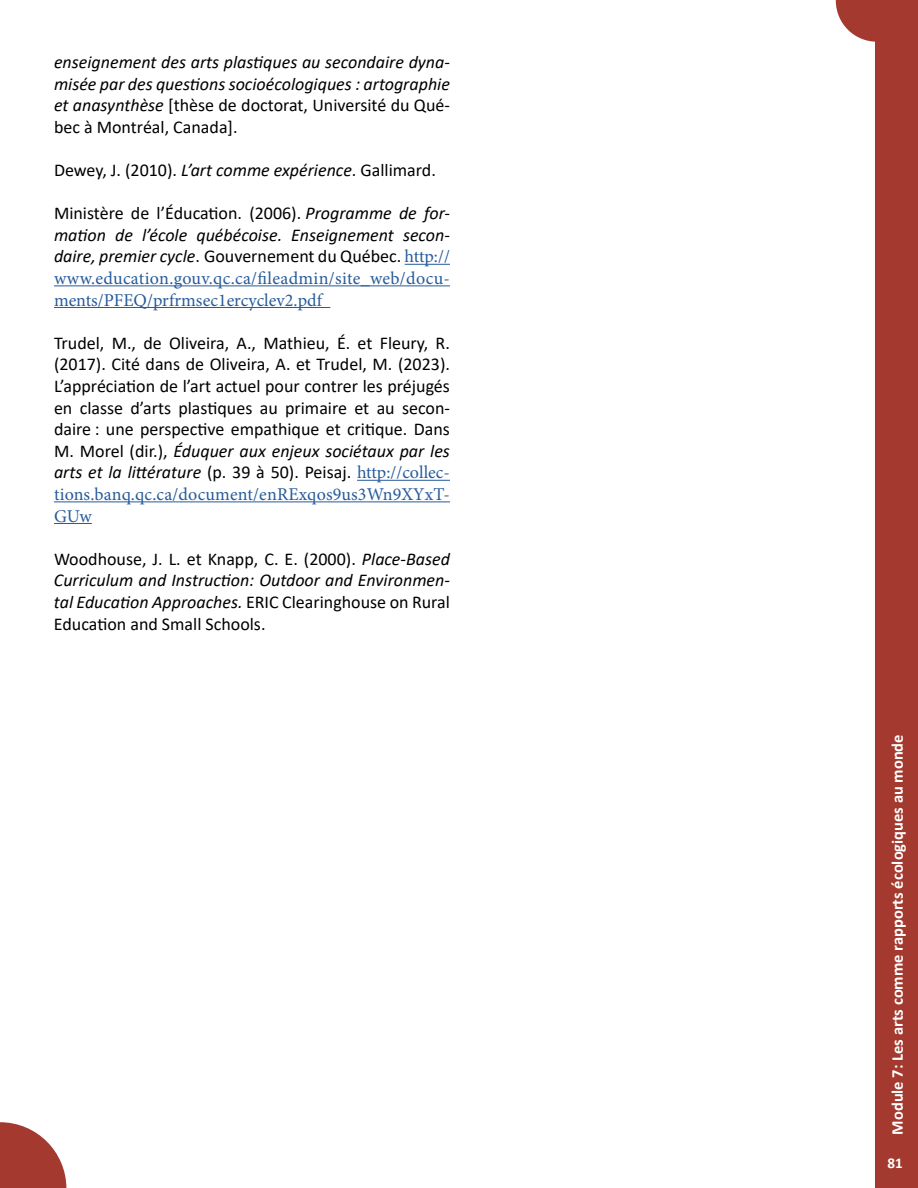
<style>
.page{position:relative;width:918px;height:1188px;background:#fff}
.page>*{position:absolute;margin:0;border:0;box-sizing:border-box;transform-origin:0 0}
.t1{font:18px/21.6px "Calibri";color:#000;text-align:justify}
.t2{font:italic 18px/21.6px "Calibri";color:#000;text-align:justify}
.t3{font:18px/21.6px "Minion Pro";letter-spacing:.01em;color:#275b9b}
.t4{font:700 16.5px "Calibri";color:#fff}
.t5{font:700 15px "Calibri";color:#fff}
.s1{font-style:normal}
.s2{font-style:italic}
.s3{font-family:"Minion Pro";font-style:normal;color:#275b9b}
.s4{font-family:"Minion Pro";color:#275b9b}
</style>
<div class="page">
<svg style="left:0;top:1122px;width:66px;height:66px"></svg>
<div style="left:876px;top:1px;width:42px;height:1187px;background:#a43a2f"></div>
<svg style="left:836px;top:0;width:82px;height:42px"></svg>
<hr style="left:405px;top:264px;width:45px;height:1px;background:#275b9b">
<hr style="left:54px;top:285px;width:396px;height:1px;background:#275b9b">
<hr style="left:54px;top:307px;width:276px;height:1px;background:#275b9b">
<hr style="left:357px;top:480px;width:93px;height:1px;background:#275b9b">
<hr style="left:54px;top:501px;width:396px;height:1px;background:#275b9b">
<hr style="left:54px;top:523px;width:38px;height:1px;background:#275b9b">
<p class="t2" style="left:54px;top:51px;width:397px">enseignement des arts plastiques au secondaire dyna&shy;misée par des questions socioécologiques : artographie et anasynthèse <span class="s1">[thèse de doctorat, Université du Qué&shy;bec à Montréal, Canada].</span></p>
<p class="t1" style="left:54px;top:159px;width:383px">Dewey, J. (2010). <span class="s2">L’art comme expérience</span>. Gallimard.</p>
<p class="t2" style="left:54px;top:202px;width:398px"><span class="s1">Ministère de l’Éducation. (2006).</span> Programme de for&shy;mation de l’école québécoise. Enseignement secon&shy;daire, premier cycle<span class="s1">. Gouvernement du Québec.</span> <span class="s3">http://</span></p>
<p class="t3" style="left:54px;top:268px;width:397px">www.education.gouv.qc.ca/fileadmin/site_web/docu&shy;ments/PFEQ/prfrmsec1ercyclev2.pdf</p>
<p class="t1" style="left:54px;top:332px;width:398px">Trudel, M., de Oliveira, A., Mathieu, É. et Fleury, R. (2017). Cité dans de Oliveira, A. et Trudel, M. (2023).<br>L’appréciation de l’art actuel pour contrer les préjugés en classe d’arts plastiques au primaire et au secon&shy;daire : une perspective empathique et critique. Dans M. Morel (dir.), <span class="s2">Éduquer aux enjeux sociétaux par les arts et la littérature</span> (p. 39 à 50). Peisaj. <span class="s4">http://collec-</span></p>
<p class="t3" style="left:54px;top:484px;width:397px">tions.banq.qc.ca/document/enRExqos9us3Wn9XYxT-<br>GUw</p>
<p class="t1" style="left:54px;top:548px;width:397px">Woodhouse, J. L. et Knapp, C. E. (2000). <span class="s2">Place-Based Curriculum and Instruction: Outdoor and Environmen&shy;tal Education Approaches.</span> ERIC Clearinghouse on Rural Education and Small Schools.</p>
<p class="t4" style="left:886px;top:1135px;width:402px;rotate:-90deg">Module 7: Les arts comme rapports écologiques au monde</p>
<p class="t5" style="left:888px;top:1152px;width:17px">81</p>
</div>
